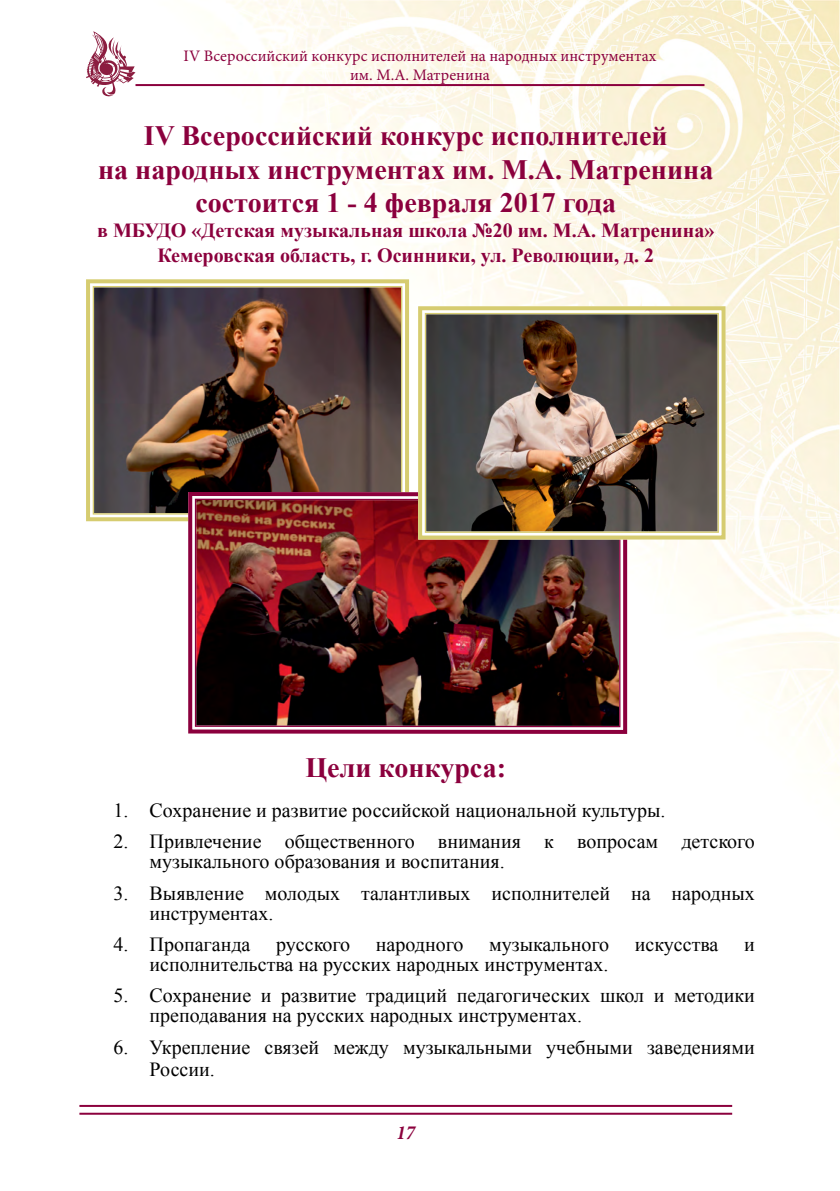
<style>
.page{position:relative;width:840px;height:1191px;background:#fff}
.page>*{position:absolute;margin:0;border:0;box-sizing:border-box;transform-origin:0 0}
.t1{font:700 28px/33.6px "Times New Roman";color:#8b003d;text-align:center}
.t2{font:20px/20px "Times New Roman";color:#000}
.t3{font:700 20px/24.6px "Times New Roman";color:#8b003d;text-align:center}
.t4{font:italic 700 condensed 20px "Minion Pro";color:#8b003d}
.t5{font:16px/19.2px "Minion Pro";color:#8b003d;text-align:center}
</style>
<div class="page">
<img style="left:107px;top:0;width:732px;height:778px">
<hr style="left:79px;top:1105px;width:652px;height:2px;background:#8b003d">
<hr style="left:79px;top:1112px;width:652px;height:2px;background:#8b003d">
<svg style="left:86px;top:31px;width:49px;height:65px"></svg>
<hr style="left:135px;top:84px;width:569px;height:2px;background:#8b003d">
<img style="left:86px;top:277px;width:325px;height:246px">
<div style="left:93px;top:286px;width:309px;height:228px;border:1px solid #d6cc70"></div>
<svg style="left:186px;top:490px;width:442px;height:246px"></svg>
<img style="left:194px;top:498px;width:426px;height:230px">
<img style="left:416px;top:304px;width:311px;height:237px">
<div style="left:424px;top:313px;width:294px;height:220px;border:1px solid #d6cc70"></div>
<p class="t5" style="left:183px;top:46px;width:474px">IV Всероссийский конкурс исполнителей на народных инструментах им. М.А. Матренина</p>
<h1 class="t1" style="left:98px;top:118px;width:616px">IV Всероссийский конкурс исполнителей<br>на народных инструментах им. М.А. Матренина состоится 1 - 4 февраля 2017 года</h1>
<p class="t3" style="left:97px;top:217px;width:618px">в МБУДО «Детская музыкальная школа №20 им. М.А. Матренина»<br>Кемеровская область, г. Осинники, ул. Революции, д. 2</p>
<h1 class="t1" style="left:305px;top:750px;width:202px">Цели конкурса:</h1>
<p class="t2" style="left:113px;top:800px;width:553px">1. Сохранение и развитие российской национальной культуры.</p>
<p class="t2" style="left:149px;top:831px;width:606px;text-indent:-36px">2. Привлечение общественного внимания к вопросам детского музыкального образования и воспитания.</p>
<p class="t2" style="left:149px;top:882px;width:606px;text-indent:-36px">3. Выявление молодых талантливых исполнителей на народных инструментах.</p>
<p class="t2" style="left:113px;top:934px;width:138px">4. Пропаганда</p>
<p class="t2" style="left:276px;top:934px;width:75px">русского</p>
<p class="t2" style="left:375px;top:934px;width:89px">народного</p>
<p class="t2" style="left:489px;top:934px;width:121px">музыкального</p>
<p class="t2" style="left:634px;top:934px;width:85px">искусства</p>
<p class="t2" style="left:743px;top:934px;width:12px">и</p>
<p class="t2" style="left:149px;top:954px;width:460px">исполнительства на русских народных инструментах.</p>
<p class="t2" style="left:149px;top:985px;width:606px;text-indent:-36px">5. Сохранение и развитие традиций педагогических школ и методики преподавания на русских народных инструментах.</p>
<p class="t2" style="left:149px;top:1035px;width:606px;line-height:22px;text-indent:-36px">6. Укрепление связей между музыкальными учебными заведениями<br>России.</p>
<p class="t4" style="left:396px;top:1118px;width:20px">17</p>
</div>
